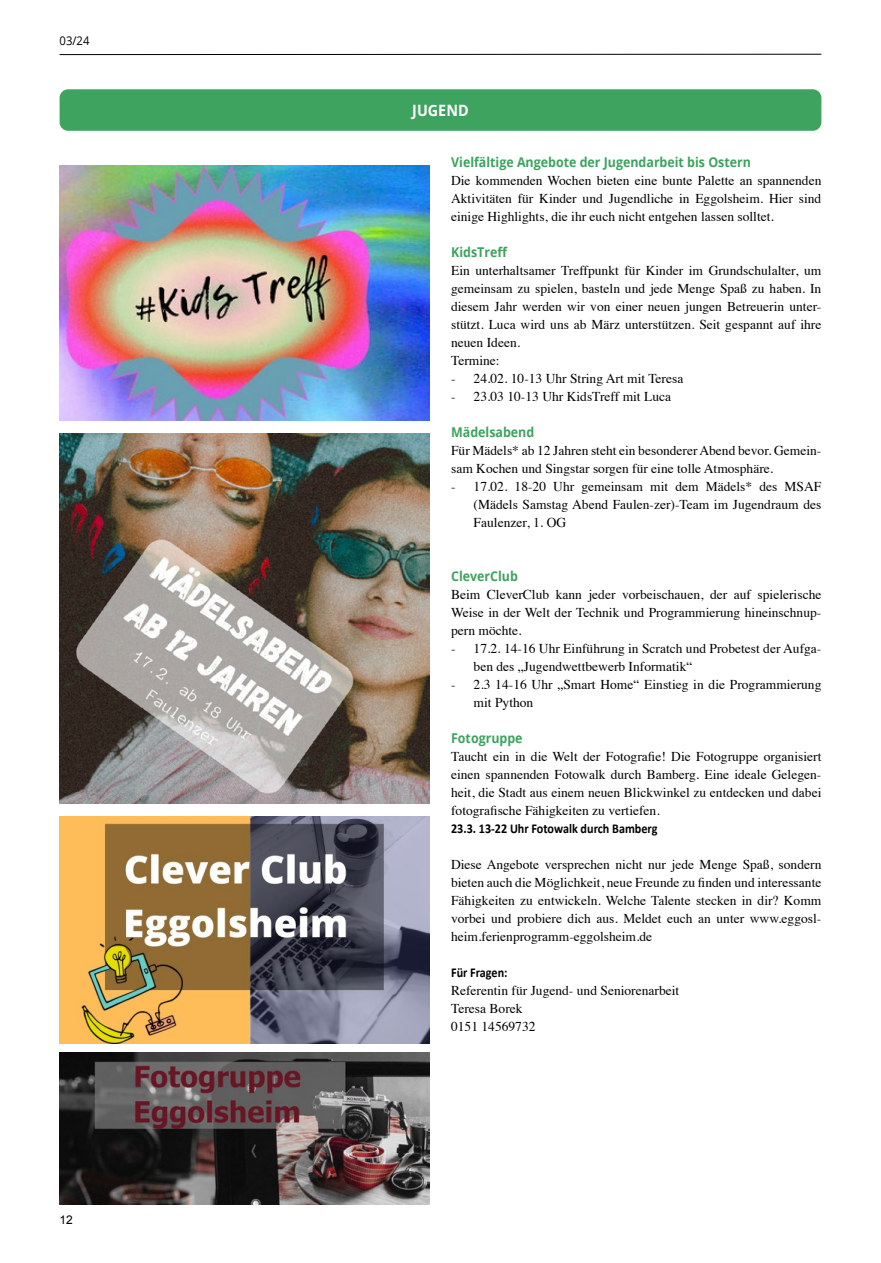
<style>
.page{position:relative;width:881px;height:1263px;background:#fff}
.page>*{position:absolute;margin:0;border:0;box-sizing:border-box;transform-origin:0 0}
.t1{font:700 15.6px "Open Sans";color:#fff;scale:.92 1}
.t2{font:13.5px/18px "Times";color:#000;text-align:justify}
.t3{font:700 13.5px "Open Sans";color:#3da35f;scale:.92 1}
.t4{font:700 13.5px "Calibri";color:#000;scale:.9 1}
.t5{font:12px "Open Sans";color:#000;scale:.94 1}
.t6{font:12px "Arial";color:#000}
</style>
<div class="page">
<hr style="left:60px;top:54px;width:761px;height:1px;background:#000">
<div style="left:60px;top:89px;width:761px;height:42px;background:#3da35f;border-radius:9px"></div>
<img style="left:60px;top:166px;width:369px;height:254px">
<img style="left:60px;top:434px;width:369px;height:369px">
<img style="left:60px;top:817px;width:369px;height:227px">
<img style="left:60px;top:1053px;width:369px;height:151px">
<p class="t5" style="left:60px;top:32px;width:33px">03/24</p>
<p class="t6" style="left:60px;top:1212px;width:15px">12</p>
<p class="t1" style="left:412px;top:99px;width:63px">JUGEND</p>
<p class="t3" style="left:451px;top:152px;width:327px">Vielfältige Angebote der Jugendarbeit bis Ostern</p>
<p class="t2" style="left:451px;top:170px;width:371px">Die kommenden Wochen bieten eine bunte Palette an spannenden Aktivitäten für Kinder und Jugendliche in Eggolsheim. Hier sind einige Highlights, die ihr euch nicht entgehen lassen solltet.</p>
<p class="t3" style="left:451px;top:242px;width:63px">KidsTreff</p>
<p class="t2" style="left:451px;top:260px;width:371px;text-align:left">Ein unterhaltsamer Treffpunkt für Kinder im Grundschulalter, um gemeinsam zu spielen, basteln und jede Menge Spaß zu haben. In diesem Jahr werden wir von einer neuen jungen Betreuerin unter&shy;stützt. Luca wird uns ab März unterstützen. Seit gespannt auf ihre neuen Ideen.<br>Termine:</p>
<p class="t2" style="left:451px;top:368px;width:234px">- 24.02. 10-13 Uhr String Art mit Teresa</p>
<p class="t2" style="left:451px;top:386px;width:221px">- 23.03 10-13 Uhr KidsTreff mit Luca</p>
<p class="t3" style="left:451px;top:422px;width:92px">Mädelsabend</p>
<p class="t2" style="left:451px;top:440px;width:371px">Für Mädels* ab 12 Jahren steht ein besonderer Abend bevor. Gemein&shy;sam Kochen und Singstar sorgen für eine tolle Atmosphäre.</p>
<p class="t2" style="left:473px;top:476px;width:349px;text-indent:-23px">- 17.02. 18-20 Uhr gemeinsam mit dem Mädels* des MSAF (Mädels Samstag Abend Faulen-zer)-Team im Jugendraum des Faulenzer, 1. OG</p>
<p class="t3" style="left:451px;top:566px;width:74px">CleverClub</p>
<p class="t2" style="left:451px;top:584px;width:371px">Beim CleverClub kann jeder vorbeischauen, der auf spielerische Weise in der Welt der Technik und Programmierung hineinschnup&shy;pern möchte.</p>
<p class="t2" style="left:473px;top:638px;width:349px;text-indent:-23px">- 17.2. 14-16 Uhr Einführung in Scratch und Probetest der Aufga&shy;ben des „Jugendwettbewerb Informatik“</p>
<p class="t2" style="left:473px;top:674px;width:349px;text-indent:-23px">- 2.3 14-16 Uhr „Smart Home“ Einstieg in die Programmierung mit Python</p>
<p class="t3" style="left:451px;top:728px;width:79px">Fotogruppe</p>
<p class="t2" style="left:451px;top:746px;width:371px">Taucht ein in die Welt der Fotografie! Die Fotogruppe organisiert einen spannenden Fotowalk durch Bamberg. Eine ideale Gelegen&shy;heit, die Stadt aus einem neuen Blickwinkel zu entdecken und dabei fotografische Fähigkeiten zu vertiefen.</p>
<p class="t4" style="left:451px;top:819px;width:231px">23.3. 13-22 Uhr Fotowalk durch Bamberg</p>
<p class="t2" style="left:451px;top:854px;width:371px">Diese Angebote versprechen nicht nur jede Menge Spaß, sondern bieten auch die Möglichkeit, neue Freunde zu finden und interessante Fähigkeiten zu entwickeln. Welche Talente stecken in dir? Komm vorbei und probiere dich aus. Meldet euch an unter www.eggosl&shy;heim.ferienprogramm-eggolsheim.de</p>
<p class="t4" style="left:451px;top:963px;width:64px">Für Fragen:</p>
<p class="t2" style="left:451px;top:980px;width:229px;text-align:left">Referentin für Jugend- und Seniorenarbeit<br>Teresa Borek<br>0151 14569732</p>
</div>
